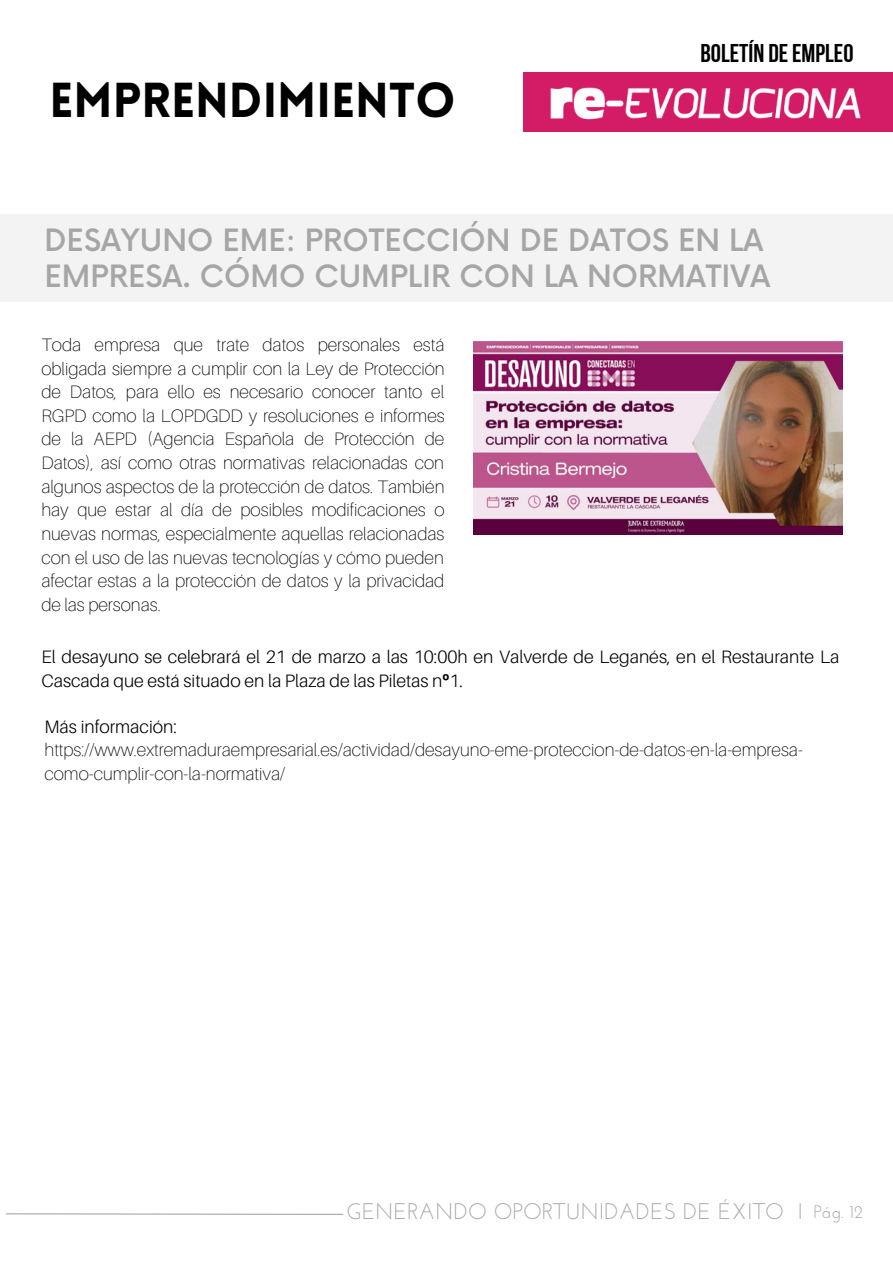
<style>
.page{position:relative;width:893px;height:1264px;background:#fff}
.page>*{position:absolute;margin:0;border:0;box-sizing:border-box;transform-origin:0 0}
.t1{font:900 48px "Lovelo";color:#000}
.t2{font:500 30px/36px "Now";color:#a6a6a6}
.t3{font:25.65px "Bebas Neue Cyrillic";color:#000}
.t4{font:22.5px "Josefin Sans";color:#a6a6a6}
.t5{font:100 18px/23.5px "Aileron";color:#000;text-align:justify}
.t6{font:300 18px/23.5px "Aileron";color:#000}
.s1{font-family:"Noto Sans";font-weight:700}
.s2{font-size:18px}
</style>
<div class="page">
<div style="left:523px;top:73px;width:369px;height:59px;background:#d41b65"></div>
<img style="left:550px;top:87px;width:311px;height:33px">
<div style="left:0;top:214px;width:892px;height:87px;background:#f3f3f3"></div>
<img style="left:473px;top:341px;width:369px;height:194px">
<svg style="left:5px;top:1213px;width:339px;height:2px"></svg>
<h1 class="t1" style="left:49px;top:81px;width:408px">EMPRENDIMIENTO</h1>
<h3 class="t3" style="left:700px;top:43px;width:154px">BOLETÍN DEEMPLEO</h3>
<h2 class="t2" style="left:45px;top:224px;width:727px">DESAYUNO EME: PROTECCIÓN DE DATOS EN LA<br>EMPRESA. CÓMO CUMPLIR CON LA NORMATIVA</h2>
<p class="t5" style="left:41px;top:332px;width:405px">Toda empresa que trate datos personales está obligada siempre a cumplir con la Ley de Protección de Datos, para ello es necesario conocer tanto el RGPD como la LOPDGDD y resoluciones e informes de la AEPD (Agencia Española de Protección de Datos), así como otras normativas relacionadas con algunos aspectos de la protección de datos. También hay que estar al día de posibles modificaciones o nuevas normas, especialmente aquellas relacionadas con el uso de las nuevas tecnologías y cómo pueden afectar estas a la protección de datos y la privacidad de las personas.</p>
<p class="t6" style="left:41px;top:644px;width:799px">El desayuno se celebrará el 21 de marzo a las 10:00h en Valverde de Leganés, en el Restaurante La<br>Cascada que está situado en la Plaza de las Piletas n<span class="s1">º</span>1.</p>
<p class="t6" style="left:45px;top:714px;width:134px">Más información:</p>
<p class="t5" style="left:45px;top:738px;width:759px">https://www.extremaduraempresarial.es/actividad/desayuno-eme-proteccion-de-datos-en-la-empresa&shy;como-cumplir-con-la-normativa/</p>
<p class="t4" style="left:346px;top:1202px;width:518px">GENERANDO OPORTUNIDADES DE ÉXITO I <span class="s2">Pág. 12</span></p>
</div>
